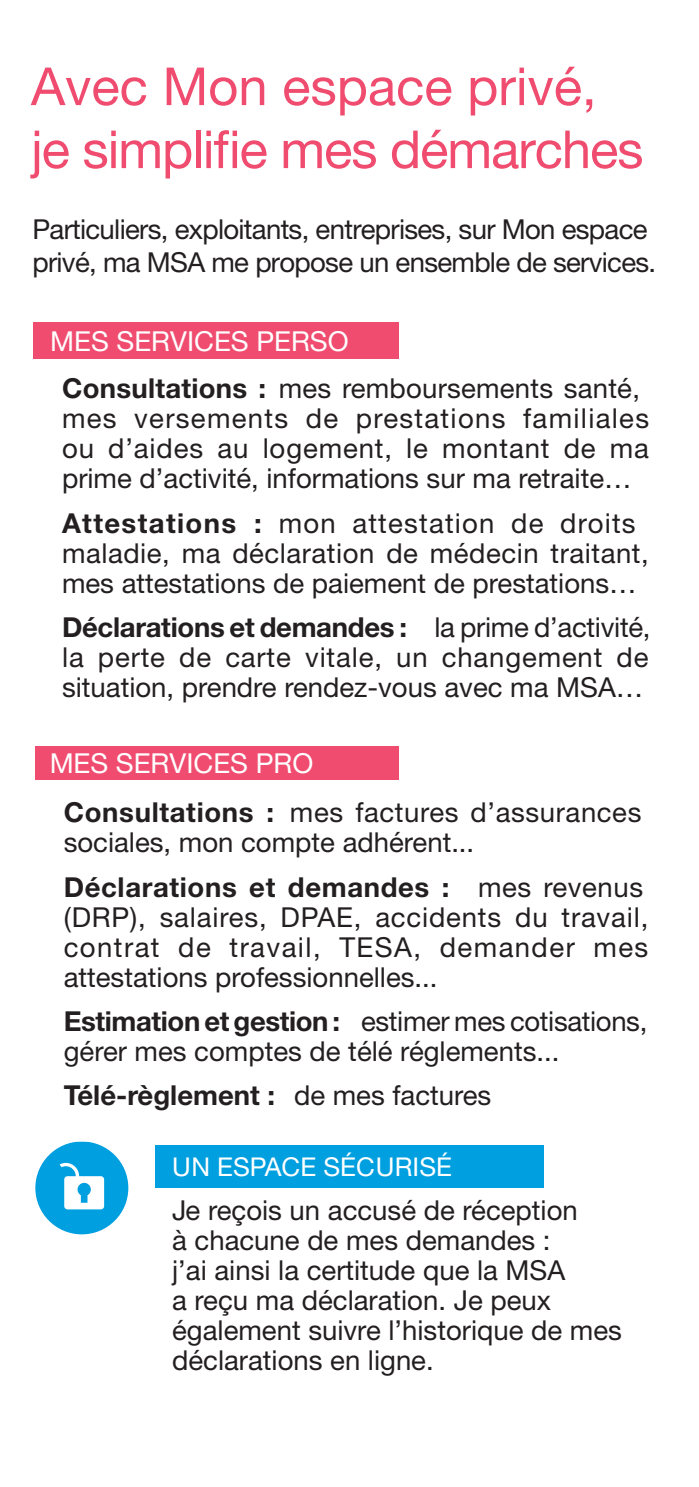
<style>
.page{position:relative;width:699px;height:1487px;background:#fff}
.page>*{position:absolute;margin:0;border:0;box-sizing:border-box;transform-origin:0 0}
.t1{font:52.5px/63px "Helvetica Neue LT Std";letter-spacing:-.02em;color:#f04c6f}
.t2{font:27.5px/30px "Helvetica Neue LT Std";color:#231f20}
.t3{font:27.5px/30px "Helvetica Neue LT Std";letter-spacing:.03em;color:#231f20}
.t4{font:27.5px/30px "Helvetica Neue LT Std";letter-spacing:.02em;color:#231f20}
.t5{font:27.5px/33px "Helvetica Neue LT Std";letter-spacing:-.025em;color:#231f20}
.t6{font:27.5px "Helvetica Neue LT Std";color:#fff}
.t7{font:700 27.5px "Helvetica Neue LT Std";color:#231f20}
.t8{font:26px "Helvetica Neue LT Std";color:#fff}
.s1{font-weight:700}
.s2{font-weight:400}
</style>
<div class="page">
<div style="left:34px;top:322px;width:365px;height:37px;background:#f04c6f"></div>
<div style="left:35px;top:746px;width:364px;height:34px;background:#f04c6f"></div>
<div style="left:35px;top:1141px;width:93px;height:93px;background:#009fdf;border-radius:50%"></div>
<svg style="left:59px;top:1163px;width:45px;height:46px"></svg>
<div style="left:155px;top:1145px;width:388px;height:43px;background:#009fdf"></div>
<p class="t1" style="left:31px;top:54px;width:613px">Avec Mon espace privé, je simplifie mes démarches</p>
<p class="t5" style="left:32px;top:213px;width:625px">Particuliers, exploitants, entreprises, sur Mon espace privé, ma MSA me propose un ensemble de services.</p>
<p class="t6" style="left:50px;top:325px;width:300px">MES SERVICES PERSO</p>
<p class="t3" style="left:62px;top:373px;width:588px"><span class="s1">Consultations :</span> mes remboursements santé, mes versements de prestations familiales ou d’aides au logement, le montant de ma prime d’activité, informations sur ma retraite…</p>
<p class="t4" style="left:62px;top:507px;width:588px"><span class="s1">Attestations :</span> mon attestation de droits maladie, ma déclaration de médecin traitant, mes attestations de paiement de prestations…</p>
<p class="t2" style="left:62px;top:611px;width:589px;text-align:justify"><span class="s1">Déclarations et demandes :</span> la prime d’activité, la perte de carte vitale, un changement de situation, prendre rendez-vous avec ma MSA…</p>
<p class="t6" style="left:50px;top:747px;width:265px">MES SERVICES PRO</p>
<p class="t2" style="left:64px;top:797px;width:579px"><span class="s1">Consultations :</span> mes factures d’assurances sociales, mon compte adhérent...</p>
<p class="t3" style="left:64px;top:871px;width:586px"><span class="s1">Déclarations et demandes :</span> mes revenus (DRP), salaires, DPAE, accidents du travail, contrat de travail, TESA, demander mes attestations professionnelles...</p>
<p class="t2" style="left:64px;top:1005px;width:584px"><span class="s1">Estimation et gestion :</span> estimer mes cotisations, gérer mes comptes de télé réglements...</p>
<p class="t7" style="left:64px;top:1078px;width:429px">Télé-règlement : <span class="s2">de mes factures</span></p>
<p class="t8" style="left:172px;top:1151px;width:281px">UN ESPACE SÉCURISÉ</p>
<p class="t2" style="left:172px;top:1194px;width:451px">Je reçois un accusé de réception<br>à chacune de mes demandes :<br>j’ai ainsi la certitude que la MSA<br>a reçu ma déclaration. Je peux également suivre l’historique de mes déclarations en ligne.</p>
</div>
